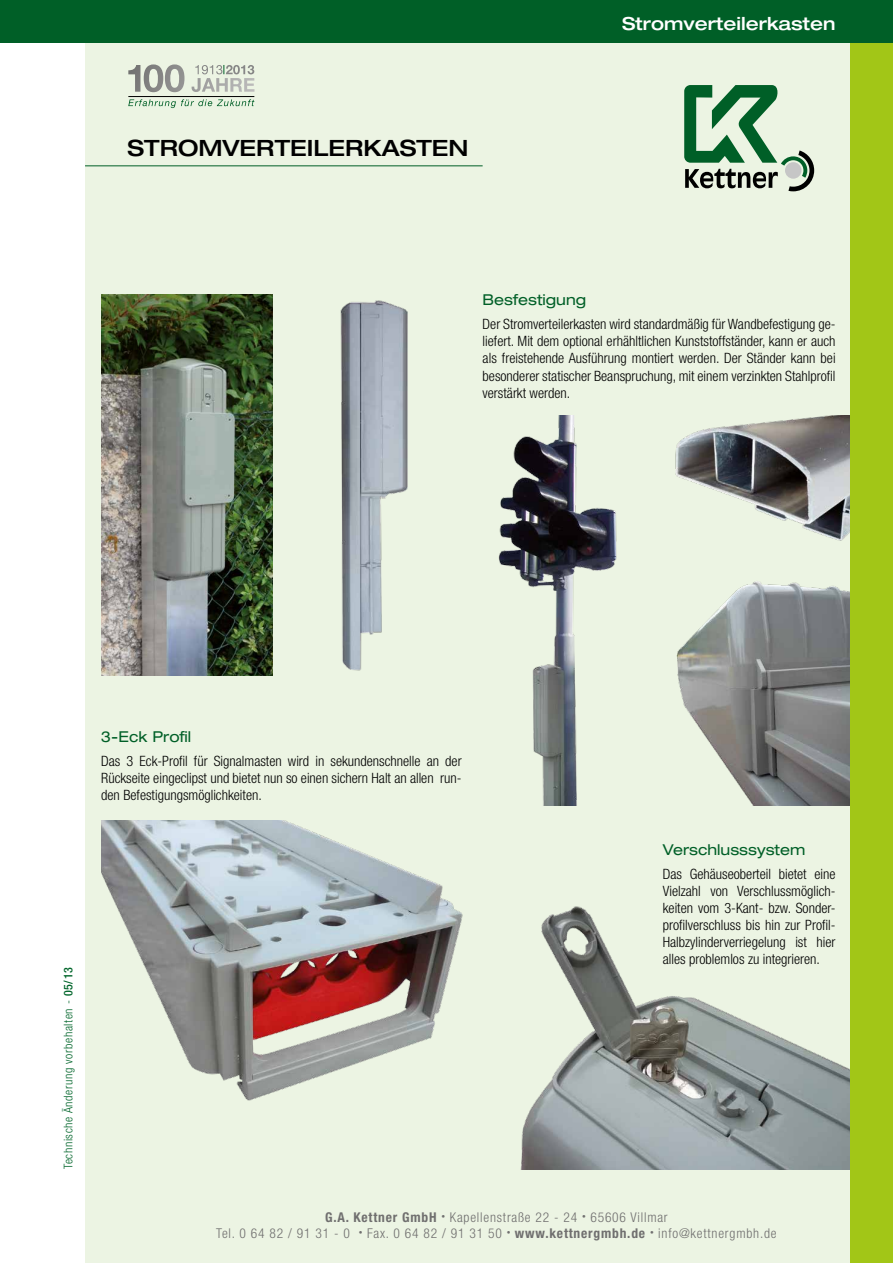
<style>
.page{position:relative;width:893px;height:1263px;background:#fff}
.page>*{position:absolute;margin:0;border:0;box-sizing:border-box;transform-origin:0 0}
.t1{font:500 expanded 22.5px "Helvetica Neue LT Std";color:#000}
.t2{font:500 expanded 18px "Helvetica Neue LT Std";color:#fff}
.t3{font:expanded 15px "Helvetica Neue LT Std";color:#005f27}
.t4{font:300 condensed 14.25px/17.1px "Helvetica Neue LT Std";color:#000;text-align:justify}
.t5{font:300 condensed 13.5px/16.2px "Helvetica Neue LT Std";letter-spacing:.06em;color:#706f6f;text-align:center}
.t6{font:300 condensed 12px "Helvetica Neue LT Std";letter-spacing:.05em;color:#00652a}
.s1{font-weight:500}
.s2{font-weight:700}
</style>
<div class="page">
<div style="left:85px;top:0;width:808px;height:1263px;background:#ecf4e3"></div>
<img style="left:676px;top:581px;width:174px;height:224px">
<img style="left:675px;top:416px;width:175px;height:125px">
<img style="left:498px;top:416px;width:119px;height:389px">
<img style="left:520px;top:906px;width:330px;height:263px">
<hr style="left:85px;top:166px;width:398px;height:1px;background:#005f27">
<img style="left:101px;top:295px;width:172px;height:380px">
<img style="left:101px;top:821px;width:362px;height:280px">
<img style="left:340px;top:300px;width:68px;height:371px">
<div style="left:850px;top:0;width:43px;height:1263px;background:#a2c617"></div>
<div style="left:0;top:0;width:893px;height:43px;background:#005f27"></div>
<svg style="left:684px;top:85px;width:130px;height:106px"></svg>
<svg style="left:128px;top:64px;width:56px;height:28px"></svg>
<svg style="left:192px;top:65px;width:62px;height:27px"></svg>
<svg style="left:128px;top:99px;width:126px;height:9px"></svg>
<hr style="left:128px;top:96px;width:126px;height:1px;background:#000">
<h1 class="t1" style="left:128px;top:134px;width:342px">STROMVERTEILERKASTEN</h1>
<p class="t2" style="left:622px;top:12px;width:215px">Stromverteilerkasten</p>
<p class="t3" style="left:483px;top:291px;width:105px">Besfestigung</p>
<p class="t4" style="left:483px;top:316px;width:354px">Der Stromverteilerkasten wird standardmäßig für Wandbefestigung ge&shy;liefert. Mit dem optional erhähltlichen Kunststoffständer, kann er auch als freistehende Ausführung montiert werden. Der Ständer kann bei besonderer statischer Beanspruchung, mit einem verzinkten Stahlprofil verstärkt werden.</p>
<p class="t6" style="left:61px;top:1169px;width:204px;rotate:-90deg">Technische Änderung vorbehalten - <span class="s1">05/13</span></p>
<p class="t3" style="left:101px;top:728px;width:92px">3-Eck Profil</p>
<p class="t4" style="left:101px;top:752px;width:362px">Das 3 Eck-Profil für Signalmasten wird in sekundenschnelle an der Rückseite eingeclipst und bietet nun so einen sichern Halt an allen run&shy;den Befestigungsmöglichkeiten.</p>
<p class="t3" style="left:663px;top:840px;width:144px">Verschlusssystem</p>
<p class="t4" style="left:663px;top:865px;width:174px">Das Gehäuseoberteil bietet eine Vielzahl von Verschlussmöglich&shy;keiten vom 3-Kant- bzw. Sonder&shy;profilverschluss bis hin zur Profil-Halbzylinderverriegelung ist hier alles problemlos zu integrieren.</p>
<p class="t5" style="left:216px;top:1208px;width:562px"><span class="s2">G.A. Kettner GmbH</span> <sup>•</sup> Kapellenstraße 22 - 24 <sup>•</sup> 65606 Villmar<br>Tel. 0 64 82 / 91 31 - 0 <sup>•</sup> Fax. 0 64 82 / 91 31 50 <sup>•</sup> <span class="s2">www.kettnergmbh.de</span> <sup>•</sup> info@kettnergmbh.de</p>
</div>
